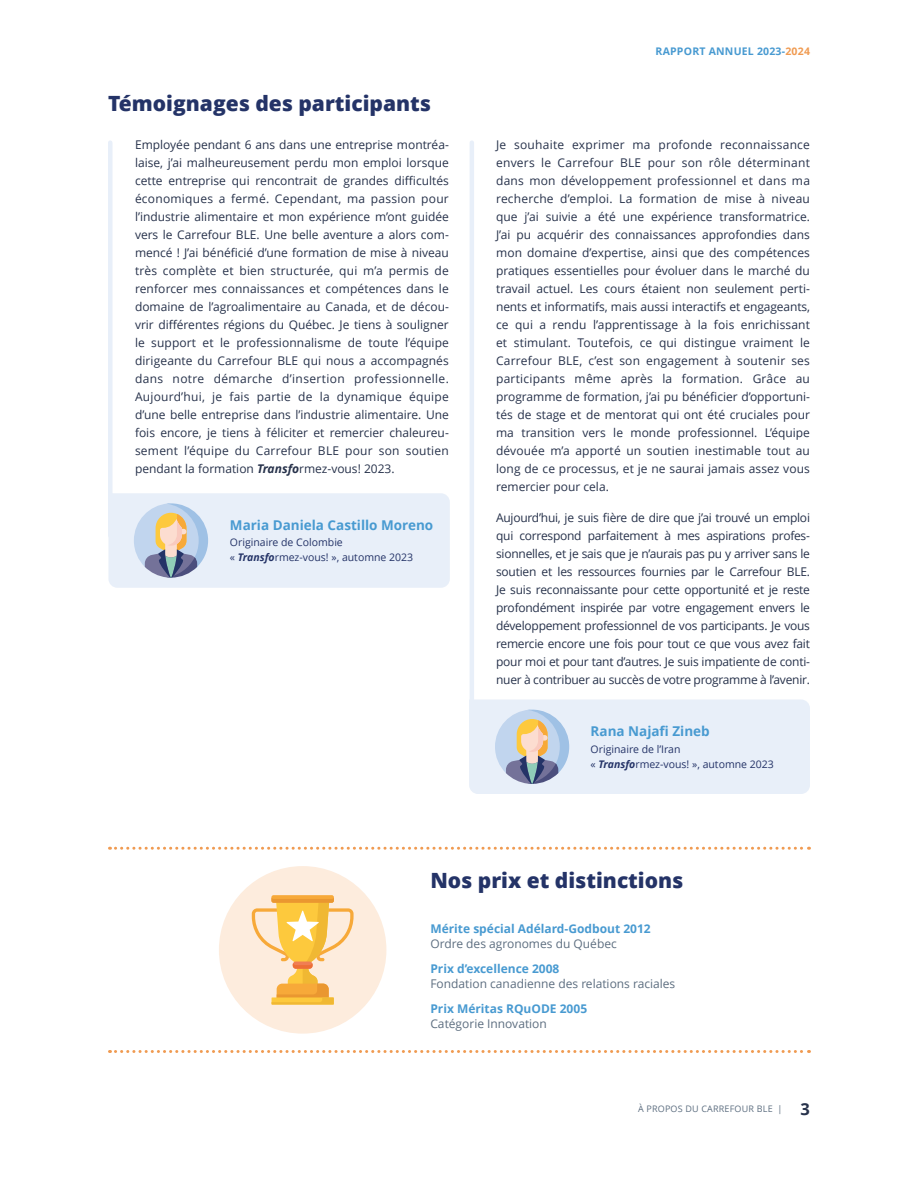
<style>
.page{position:relative;width:918px;height:1188px;background:#fff}
.page>*{position:absolute;margin:0;border:0;box-sizing:border-box;transform-origin:0 0}
.t1{font:800 21px "Open Sans";color:#243367}
.t2{font:700 13.5px "Open Sans";color:#489ad1}
.t3{font:12px/18px "Open Sans";color:#27324b;text-align:justify}
.t4{font:12px "Open Sans";color:#5d6e80}
.t5{font:700 12px "Open Sans";color:#489ad1}
.t6{font:10.5px/15px "Open Sans";color:#243367}
.t7{font:700 10.5px "Open Sans";letter-spacing:.02em;color:#489ad1}
.t8{font:9px "Open Sans";letter-spacing:.02em;color:#5d6e80}
.s1{color:#f09b52}
.s2{font-weight:700;font-style:italic}
.s3{font-weight:700;font-size:16.5px;color:#27324b}
</style>
<div class="page">
<svg style="left:109px;top:847px;width:701px;height:3px"></svg>
<svg style="left:109px;top:1050px;width:701px;height:3px"></svg>
<hr style="left:108px;top:143px;width:4px;height:393px;background:#e8eff9">
<hr style="left:470px;top:143px;width:4px;height:588px;background:#e8eff9">
<svg style="left:108px;top:493px;width:342px;height:95px;background:#e1e7f0"></svg>
<svg style="left:469px;top:699px;width:341px;height:95px;background:#e1e7f0"></svg>
<div style="left:219px;top:866px;width:167px;height:168px;background:#fdecdd;border-radius:50%"></div>
<div style="left:271px;top:895px;width:63px;height:8px;background:#f7a939;border-radius:2px"></div>
<svg style="left:252px;top:897px;width:102px;height:108px"></svg>
<p class="t7" style="left:656px;top:43px;width:156px">RAPPORT ANNUEL 2023-<span class="s1">2024</span></p>
<h1 class="t1" style="left:108px;top:87px;width:325px">Témoignages des participants</h1>
<p class="t3" style="left:135px;top:135px;width:315px">Employée pendant 6 ans dans une entreprise montréa&shy;laise, j’ai malheureusement perdu mon emploi lorsque cette entreprise qui rencontrait de grandes difficultés économiques a fermé. Cependant, ma passion pour l’industrie alimentaire et mon expérience m’ont guidée vers le Carrefour BLE. Une belle aventure a alors com&shy;mencé ! J’ai bénéficié d’une formation de mise à niveau très complète et bien structurée, qui m’a permis de renforcer mes connaissances et compétences dans le domaine de l’agroalimentaire au Canada, et de décou&shy;vrir différentes régions du Québec. Je tiens à souligner le support et le professionnalisme de toute l’équipe dirigeante du Carrefour BLE qui nous a accompagnés dans notre démarche d’insertion professionnelle.<br>Aujourd’hui, je fais partie de la dynamique équipe d’une belle entreprise dans l’industrie alimentaire. Une fois encore, je tiens à féliciter et remercier chaleureu&shy;sement l’équipe du Carrefour BLE pour son soutien pendant la formation <span class="s2">Transfo</span>rmez-vous! 2023.</p>
<p class="t3" style="left:496px;top:135px;width:315px">Je souhaite exprimer ma profonde reconnaissance envers le Carrefour BLE pour son rôle déterminant dans mon développement professionnel et dans ma recherche d’emploi. La formation de mise à niveau que j’ai suivie a été une expérience transformatrice.<br>J’ai pu acquérir des connaissances approfondies dans mon domaine d’expertise, ainsi que des compétences pratiques essentielles pour évoluer dans le marché du travail actuel. Les cours étaient non seulement perti&shy;nents et informatifs, mais aussi interactifs et engageants, ce qui a rendu l’apprentissage à la fois enrichissant et stimulant. Toutefois, ce qui distingue vraiment le Carrefour BLE, c’est son engagement à soutenir ses participants même après la formation. Grâce au programme de formation, j’ai pu bénéficier d’opportuni&shy;tés de stage et de mentorat qui ont été cruciales pour ma transition vers le monde professionnel. L’équipe dévouée m’a apporté un soutien inestimable tout au long de ce processus, et je ne saurai jamais assez vous remercier pour cela.</p>
<p class="t3" style="left:496px;top:509px;width:315px">Aujourd’hui, je suis fière de dire que j’ai trouvé un emploi qui correspond parfaitement à mes aspirations profes&shy;sionnelles, et je sais que je n’aurais pas pu y arriver sans le soutien et les ressources fournies par le Carrefour BLE.<br>Je suis reconnaissante pour cette opportunité et je reste profondément inspirée par votre engagement envers le développement professionnel de vos participants. Je vous remercie encore une fois pour tout ce que vous avez fait pour moi et pour tant d’autres. Je suis impatiente de conti&shy;nuer à contribuer au succès de votre programme à l’avenir.</p>
<p class="t2" style="left:230px;top:516px;width:205px">Maria Daniela Castillo Moreno</p>
<p class="t6" style="left:230px;top:535px;width:185px">Originaire de Colombie<br>« <span class="s2">Transfo</span>rmez-vous! », automne 2023</p>
<p class="t2" style="left:591px;top:722px;width:121px">Rana Najafi Zineb</p>
<p class="t6" style="left:591px;top:741px;width:185px">Originaire de l’Iran<br>« <span class="s2">Transfo</span>rmez-vous! », automne 2023</p>
<h1 class="t1" style="left:430px;top:865px;width:255px">Nos prix et distinctions</h1>
<p class="t5" style="left:430px;top:920px;width:222px">Mérite spécial Adélard-Godbout 2012</p>
<p class="t4" style="left:430px;top:936px;width:188px">Ordre des agronomes du Québec</p>
<p class="t5" style="left:430px;top:960px;width:131px">Prix d’excellence 2008</p>
<p class="t4" style="left:430px;top:975px;width:246px">Fondation canadienne des relations raciales</p>
<p class="t5" style="left:430px;top:1000px;width:158px">Prix Méritas RQuODE 2005</p>
<p class="t4" style="left:430px;top:1015px;width:118px">Catégorie Innovation</p>
<p class="t8" style="left:638px;top:1103px;width:173px">À PROPOS DU CARREFOUR BLE | <span class="s3">3</span></p>
</div>
